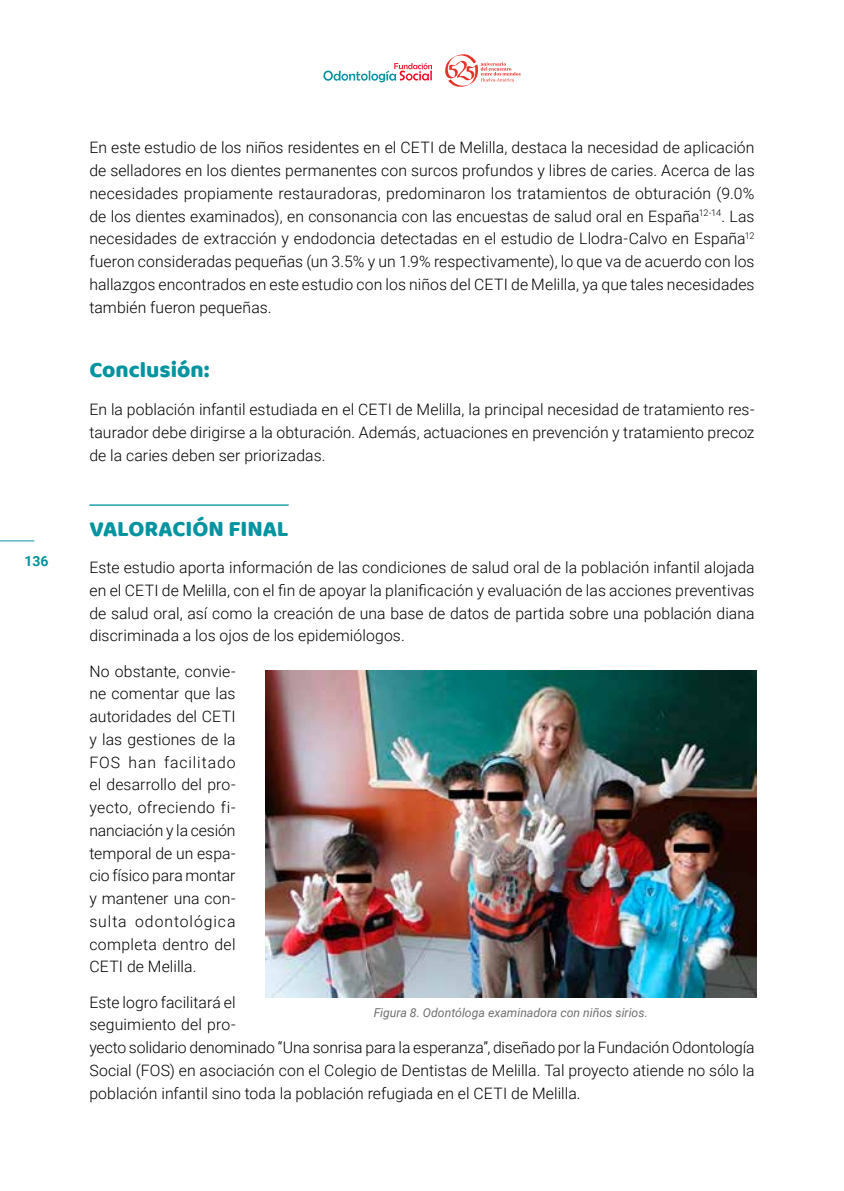
<style>
.page{position:relative;width:844px;height:1191px;background:#fff}
.page>*{position:absolute;margin:0;border:0;box-sizing:border-box;transform-origin:0 0}
.t1{font:22.75px "Baloo Bhaina";color:#0093a0}
.t2{font:300 15.75px/22.8px "Roboto";letter-spacing:.005em;color:#000;text-align:justify}
.t3{font:700 14px "Roboto";color:#0093a0}
.t4{font:italic 12.25px "Roboto";color:#706f6f}
</style>
<div class="page">
<hr style="left:0;top:540px;width:34px;height:1px;background:#0093a0">
<svg style="left:323px;top:63px;width:109px;height:19px"></svg>
<svg style="left:445px;top:54px;width:75px;height:33px"></svg>
<hr style="left:89px;top:504px;width:199px;height:2px;background:#0093a0">
<img style="left:265px;top:670px;width:491px;height:327px">
<p class="t3" style="left:25px;top:551px;width:26px">136</p>
<p class="t2" style="left:89px;top:136px;width:666px">En este estudio de los niños residentes en el CETI de Melilla, destaca la necesidad de aplicación de selladores en los dientes permanentes con surcos profundos y libres de caries. Acerca de las necesidades propiamente restauradoras, predominaron los tratamientos de obturación (9.0% de los dientes examinados), en consonancia con las encuestas de salud oral en España<sup>12-14</sup>. Las necesidades de extracción y endodoncia detectadas en el estudio de Llodra-Calvo en España<sup>12 </sup>fueron consideradas pequeñas (un 3.5% y un 1.9% respectivamente), lo que va de acuerdo con los hallazgos encontrados en este estudio con los niños del CETI de Melilla, ya que tales necesidades también fueron pequeñas.</p>
<h1 class="t1" style="left:89px;top:356px;width:122px">Conclusión:</h1>
<p class="t2" style="left:89px;top:397px;width:666px">En la población infantil estudiada en el CETI de Melilla, la principal necesidad de tratamiento res&shy;taurador debe dirigirse a la obturación. Además, actuaciones en prevención y tratamiento precoz de la caries deben ser priorizadas.</p>
<h1 class="t1" style="left:89px;top:514px;width:69px">VALORACIÓN</h1>
<h1 class="t1" style="left:228px;top:514px;width:13px">FINAL</h1>
<p class="t2" style="left:89px;top:555px;width:666px">Este estudio aporta información de las condiciones de salud oral de la población infantil alojada en el CETI de Melilla, con el fin de apoyar la planificación y evaluación de las acciones preventivas de salud oral, así como la creación de una base de datos de partida sobre una población diana discriminada a los ojos de los epidemiólogos.</p>
<p class="t2" style="left:89px;top:659px;width:148px">No obstante, convie&shy;ne comentar que las autoridades del CETI y las gestiones de la FOS han facilitado el desarrollo del pro&shy;yecto, ofreciendo fi&shy;nanciación y la cesión temporal de un espa&shy;cio físico para montar y mantener una con&shy;sulta odontológica completa dentro del CETI de Melilla.</p>
<p class="t2" style="left:89px;top:990px;width:666px;text-align:left">Este logro facilitará el<br>seguimiento del pro-<br>yecto solidario denominado “Una sonrisa para la esperanza”, diseñado por la Fundación Odontología Social (FOS) en asociación con el Colegio de Dentistas de Melilla. Tal proyecto atiende no sólo la población infantil sino toda la población refugiada en el CETI de Melilla.</p>
<p class="t4" style="left:373px;top:1003px;width:275px">Figura 8. Odontóloga examinadora con niños sirios.</p>
</div>
